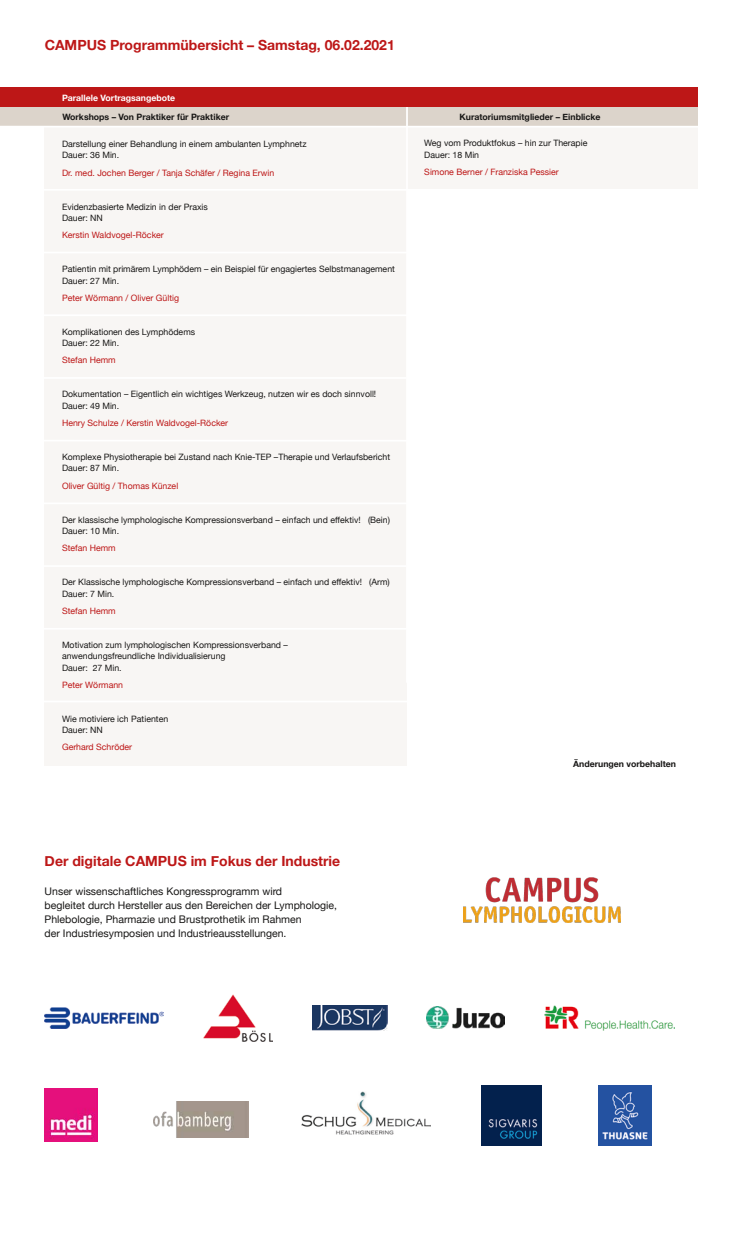
<style>
.page{position:relative;width:737px;height:1241px;background:#fff}
.page>*{position:absolute;margin:0;border:0;box-sizing:border-box;transform-origin:0 0}
.t1{font:700 14px "Helvetica Neue";color:#bd1717}
.t2{font:10.5px/14px "Helvetica Neue";color:#181716}
.t3{font:8.75px/11.4px "Helvetica Neue";color:#181716}
.t4{font:8.75px "Helvetica Neue";color:#bd1717}
.t5{font:700 8.75px "Helvetica Neue";color:#181716}
.t6{font:700 8.75px "Helvetica Neue";color:#fff}
</style>
<div class="page">
<div style="left:45px;top:115px;width:362px;height:651px;background:#f8f6f4"></div>
<div style="left:407px;top:122px;width:290px;height:67px;background:#f8f6f4"></div>
<div style="left:0;top:107px;width:697px;height:19px;background:#dcd4cb"></div>
<hr style="left:406px;top:107px;width:2px;height:575px;background:#fff">
<div style="left:0;top:87px;width:697px;height:20px;background:#bd1717"></div>
<hr style="left:0;top:126px;width:699px;height:1px;background:#fff">
<hr style="left:42px;top:314px;width:426px;height:2px;background:#fff">
<hr style="left:42px;top:251px;width:426px;height:2px;background:#fff">
<hr style="left:42px;top:189px;width:663px;height:2px;background:#fff">
<hr style="left:42px;top:377px;width:426px;height:2px;background:#fff">
<hr style="left:42px;top:439px;width:426px;height:2px;background:#fff">
<hr style="left:42px;top:502px;width:426px;height:2px;background:#fff">
<hr style="left:42px;top:565px;width:426px;height:2px;background:#fff">
<hr style="left:42px;top:627px;width:426px;height:2px;background:#fff">
<hr style="left:42px;top:700px;width:426px;height:2px;background:#fff">
<img style="left:463px;top:877px;width:157px;height:45px">
<img style="left:45px;top:1007px;width:119px;height:21px">
<img style="left:203px;top:994px;width:69px;height:47px">
<img style="left:312px;top:1005px;width:75px;height:24px">
<img style="left:427px;top:1006px;width:77px;height:22px">
<img style="left:544px;top:1005px;width:130px;height:24px">
<img style="left:45px;top:1088px;width:53px;height:53px">
<img style="left:153px;top:1101px;width:96px;height:36px">
<img style="left:301px;top:1091px;width:130px;height:42px">
<img style="left:482px;top:1085px;width:59px;height:59px">
<img style="left:598px;top:1085px;width:53px;height:59px">
<h1 class="t1" style="left:45px;top:34px;width:352px">CAMPUS Programmübersicht – Samstag, 06.02.2021</h1>
<p class="t6" style="left:62px;top:90px;width:115px">Parallele Vortragsangebote</p>
<p class="t5" style="left:62px;top:110px;width:168px">Workshops – Von Praktiker für Praktiker</p>
<p class="t5" style="left:459px;top:110px;width:143px">Kuratoriumsmitglieder – Einblicke</p>
<p class="t3" style="left:424px;top:138px;width:165px">Weg vom Produktfokus – hin zur Therapie<br>Dauer: 18 Min</p>
<p class="t4" style="left:424px;top:165px;width:136px">Simone Berner / Franziska Pessier</p>
<p class="t3" style="left:62px;top:139px;width:246px">Darstellung einer Behandlung in einem ambulanten Lymphnetz<br>Dauer: 36 Min.</p>
<p class="t4" style="left:62px;top:166px;width:214px">Dr. med. Jochen Berger / Tanja Schäfer / Regina Erwin</p>
<p class="t3" style="left:62px;top:201px;width:147px">Evidenzbasierte Medizin in der Praxis<br>Dauer: NN</p>
<p class="t4" style="left:62px;top:229px;width:103px">Kerstin Waldvogel-Röcker</p>
<p class="t3" style="left:62px;top:264px;width:334px">Patientin mit primärem Lymphödem – ein Beispiel für engagiertes Selbstmanagement<br>Dauer: 27 Min.</p>
<p class="t4" style="left:62px;top:291px;width:119px">Peter Wörmann / Oliver Gültig</p>
<p class="t3" style="left:62px;top:326px;width:135px">Komplikationen des Lymphödems<br>Dauer: 22 Min.</p>
<p class="t4" style="left:62px;top:354px;width:55px">Stefan Hemm</p>
<p class="t3" style="left:62px;top:389px;width:316px">Dokumentation – Eigentlich ein wichtiges Werkzeug, nutzen wir es doch sinnvoll!<br>Dauer: 49 Min.</p>
<p class="t4" style="left:62px;top:416px;width:168px">Henry Schulze / Kerstin Waldvogel-Röcker</p>
<p class="t3" style="left:62px;top:451px;width:330px">Komplexe Physiotherapie bei Zustand nach Knie-TEP –Therapie und Verlaufsbericht<br>Dauer: 87 Min.</p>
<p class="t4" style="left:62px;top:479px;width:118px">Oliver Gültig / Thomas Künzel</p>
<p class="t3" style="left:62px;top:514px;width:329px">Der klassische lymphologische Kompressionsverband – einfach und effektiv! (Bein)<br>Dauer: 10 Min.</p>
<p class="t4" style="left:62px;top:541px;width:55px">Stefan Hemm</p>
<p class="t3" style="left:62px;top:577px;width:329px">Der Klassische lymphologische Kompressionsverband – einfach und effektiv! (Arm)<br>Dauer: 7 Min.</p>
<p class="t4" style="left:62px;top:604px;width:55px">Stefan Hemm</p>
<p class="t3" style="left:62px;top:639px;width:227px">Motivation zum lymphologischen Kompressionsverband – anwendungsfreundliche Individualisierung<br>Dauer: 27 Min.</p>
<p class="t4" style="left:62px;top:678px;width:63px">Peter Wörmann</p>
<p class="t3" style="left:62px;top:713px;width:108px">Wie motiviere ich Patienten<br>Dauer: NN</p>
<p class="t4" style="left:62px;top:740px;width:72px">Gerhard Schröder</p>
<h1 class="t1" style="left:45px;top:850px;width:297px">Der digitale CAMPUS im Fokus der Industrie</h1>
<p class="t2" style="left:45px;top:884px;width:294px">Unser wissenschaftliches Kongressprogramm wird<br>begleitet durch Hersteller aus den Bereichen der Lymphologie, Phlebologie, Pharmazie und Brustprothetik im Rahmen<br>der Industriesymposien und Industrieausstellungen.</p>
<p class="t5" style="left:573px;top:756px;width:104px">Änderungen vorbehalten</p>
</div>
